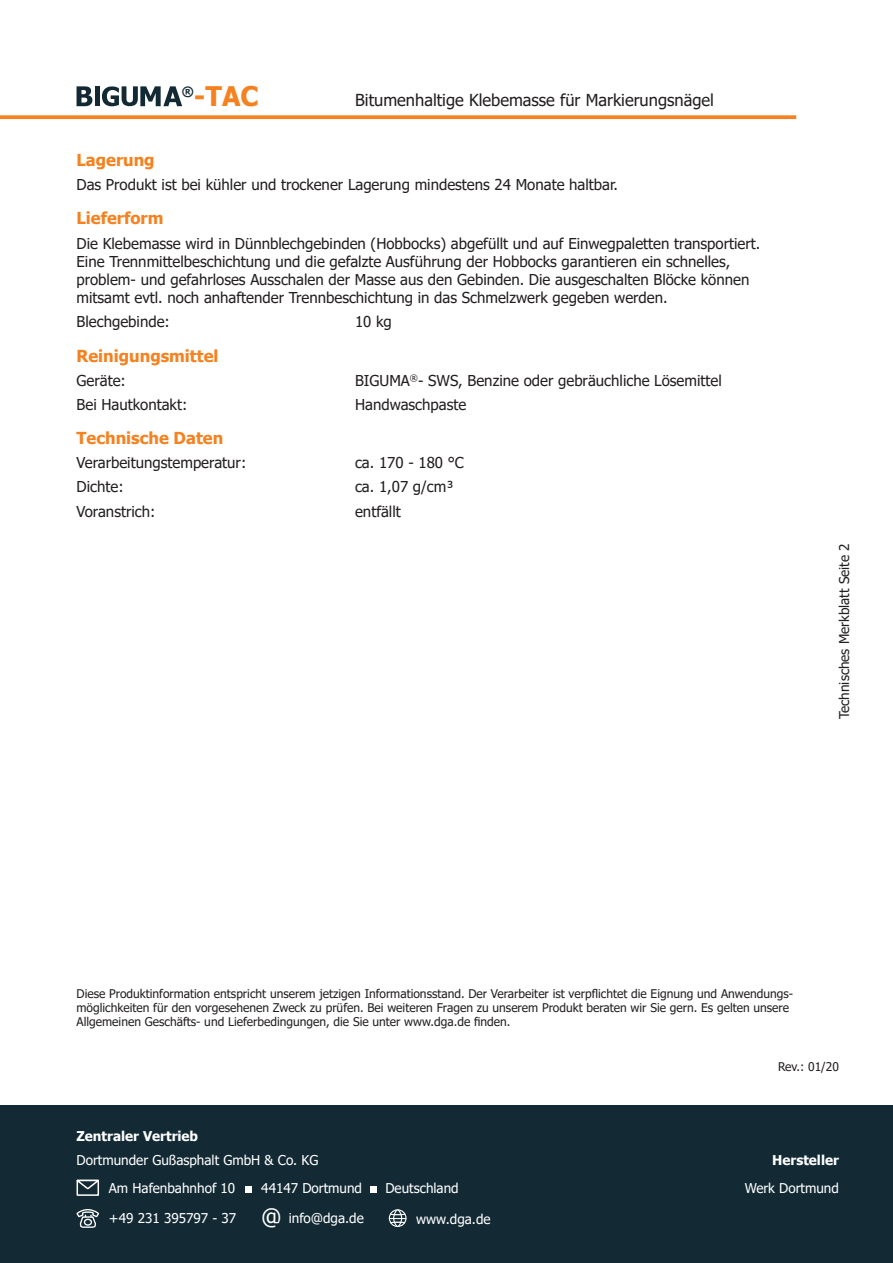
<style>
.page{position:relative;width:893px;height:1263px;background:#fff}
.page>*{position:absolute;margin:0;border:0;box-sizing:border-box;transform-origin:0 0}
.t1{font:700 27px "Tahoma";color:#f58220}
.t2{font:700 16.5px "Tahoma";color:#f58220}
.t3{font:16.5px "Tahoma";color:#231f20}
.t4{font:15px/18px "Tahoma";color:#231f20}
.t5{font:13.5px/28.2px "Tahoma";color:#fff}
.t6{font:700 13.5px "Tahoma";color:#fff}
.t7{font:13.5px "Tahoma";color:#231f20}
.t8{font:700 13.05px "Tahoma";color:#132a35}
.t9{font:12px/14.4px "Tahoma";color:#231f20}
.s1{font-size:22.5px}
</style>
<div class="page">
<svg style="left:0;top:115px;width:796px;height:4px;background:#f58b31"></svg>
<hr style="left:95px;top:86px;width:4px;height:20px;background:#132a35">
<svg style="left:77px;top:86px;width:15px;height:20px"></svg>
<svg style="left:102px;top:86px;width:80px;height:20px"></svg>
<div style="left:0;top:1106px;width:893px;height:157px;background:#132a35"></div>
<svg style="left:77px;top:1180px;width:22px;height:16px"></svg>
<div style="left:245px;top:1186px;width:6px;height:7px;background:#fff"></div>
<svg style="left:77px;top:1209px;width:22px;height:19px"></svg>
<div style="left:371px;top:1186px;width:6px;height:7px;background:#fff"></div>
<div style="left:389px;top:1209px;width:17px;height:18px;border:1px solid #fff;border-radius:50%"></div>
<div style="left:393px;top:1209px;width:9px;height:18px;border:1px solid #fff;border-radius:50%"></div>
<svg style="left:389px;top:1212px;width:17px;height:12px"></svg>
<h1 class="t1" style="left:194px;top:78px;width:66px">-TAC</h1>
<p class="t8" style="left:182px;top:84px;width:14px">®</p>
<p class="t3" style="left:355px;top:89px;width:360px">Bitumenhaltige Klebemasse für Markierungsnägel</p>
<p class="t2" style="left:77px;top:148px;width:80px">Lagerung</p>
<p class="t4" style="left:77px;top:176px;width:543px">Das Produkt ist bei kühler und trockener Lagerung mindestens 24 Monate haltbar.</p>
<p class="t2" style="left:77px;top:206px;width:88px">Lieferform</p>
<p class="t4" style="left:77px;top:235px;width:685px">Die Klebemasse wird in Dünnblechgebinden (Hobbocks) abgefüllt und auf Einwegpaletten transportiert.<br>Eine Trennmittelbeschichtung und die gefalzte Ausführung der Hobbocks garantieren ein schnelles, problem- und gefahrloses Ausschalen der Masse aus den Gebinden. Die ausgeschalten Blöcke können mitsamt evtl. noch anhaftender Trennbeschichtung in das Schmelzwerk gegeben werden.</p>
<p class="t4" style="left:77px;top:314px;width:95px">Blechgebinde:</p>
<p class="t4" style="left:355px;top:314px;width:38px">10 kg</p>
<p class="t2" style="left:77px;top:344px;width:143px">Reinigungsmittel</p>
<p class="t4" style="left:77px;top:372px;width:51px">Geräte:</p>
<p class="t4" style="left:355px;top:372px;width:368px">BIGUMA<sup>®</sup>- SWS, Benzine oder gebräuchliche Lösemittel</p>
<p class="t4" style="left:77px;top:396px;width:112px">Bei Hautkontakt:</p>
<p class="t4" style="left:355px;top:396px;width:113px">Handwaschpaste</p>
<p class="t2" style="left:77px;top:426px;width:148px">Technische Daten</p>
<p class="t4" style="left:77px;top:454px;width:171px">Verarbeitungstemperatur:</p>
<p class="t4" style="left:355px;top:454px;width:110px">ca. 170 - 180 °C</p>
<p class="t4" style="left:77px;top:479px;width:49px">Dichte:</p>
<p class="t4" style="left:355px;top:479px;width:100px">ca. 1,07 g/cm³</p>
<p class="t4" style="left:77px;top:503px;width:80px">Voranstrich:</p>
<p class="t4" style="left:355px;top:503px;width:47px">entfällt</p>
<p class="t7" style="left:835px;top:719px;width:177px;rotate:-90deg">Technisches Merkblatt Seite 2</p>
<p class="t9" style="left:77px;top:987px;width:718px">Diese Produktinformation entspricht unserem jetzigen Informationsstand. Der Verarbeiter ist verpflichtet die Eignung und Anwendungs&shy;möglichkeiten für den vorgesehenen Zweck zu prüfen. Bei weiteren Fragen zu unserem Produkt beraten wir Sie gern. Es gelten unsere<br>Allgemeinen Geschäfts- und Lieferbedingungen, die Sie unter www.dga.de finden.</p>
<p class="t9" style="left:778px;top:1060px;width:62px">Rev.: 01/20</p>
<p class="t6" style="left:77px;top:1127px;width:123px">Zentraler Vertrieb</p>
<p class="t5" style="left:109px;top:1146px;width:211px;text-indent:-32px">Dortmunder Gußasphalt GmbH &amp; Co. KG<br>Am Hafenbahnhof 10</p>
<p class="t5" style="left:261px;top:1175px;width:102px">44147 Dortmund</p>
<p class="t5" style="left:109px;top:1205px;width:256px">+49 231 395797 - 37 <span class="s1">@</span> info@dga.de</p>
<p class="t5" style="left:385px;top:1175px;width:75px">Deutschland</p>
<p class="t5" style="left:416px;top:1205px;width:76px">www.dga.de</p>
<p class="t6" style="left:772px;top:1150px;width:68px">Hersteller</p>
<p class="t5" style="left:745px;top:1175px;width:96px">Werk Dortmund</p>
</div>
